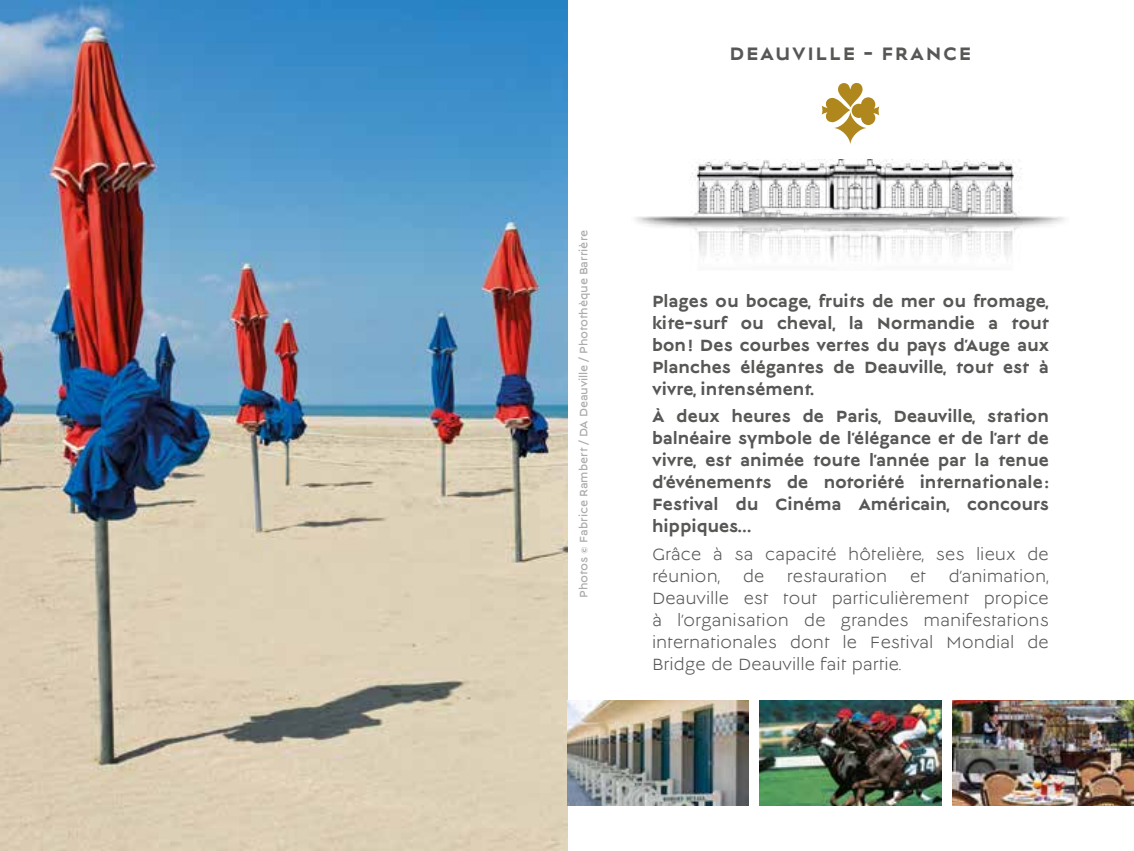
<style>
.page{position:relative;width:1134px;height:851px;background:#fff}
.page>*{position:absolute;margin:0;border:0;box-sizing:border-box;transform-origin:0 0}
.t1{font:700 20px "Lucien";letter-spacing:.085em;color:#575756}
.t2{font:700 18px/22px "Lucien";letter-spacing:-.005em;color:#575756;text-align:justify}
.t3{font:18px/22px "Lucien";letter-spacing:-.005em;color:#575756;text-align:justify}
.t4{font:12px "Lucien";color:#575756}
</style>
<div class="page">
<img style="left:0;top:0;width:567px;height:850px">
<img style="left:952px;top:700px;width:182px;height:105px">
<img style="left:567px;top:700px;width:181px;height:105px">
<img style="left:760px;top:700px;width:181px;height:105px">
<svg style="left:821px;top:83px;width:58px;height:62px"></svg>
<img style="left:635px;top:159px;width:430px;height:102px">
<p class="t1" style="left:729px;top:45px;width:243px">DEAUVILLE - FRANCE</p>
<p class="t4" style="left:578px;top:597px;width:369px;rotate:-90deg">Photos © Fabrice Rambert / DA Deauville / Photothèque Barrière</p>
<p class="t2" style="left:652px;top:291px;width:398px">Plages ou bocage, fruits de mer ou fromage, kite-surf ou cheval, la Normandie a tout bon! Des courbes vertes du pays d’Auge aux Planches élégantes de Deauville, tout est à vivre, intensément.</p>
<p class="t2" style="left:652px;top:406px;width:398px">À deux heures de Paris, Deauville, station balnéaire symbole de l’élégance et de l’art de vivre, est animée toute l’année par la tenue d’événements de notoriété internationale:<br>Festival du Cinéma Américain, concours hippiques…</p>
<p class="t3" style="left:652px;top:544px;width:398px">Grâce à sa capacité hôtelière, ses lieux de réunion, de restauration et d’animation, Deauville est tout particulièrement propice à l’organisation de grandes manifestations internationales dont le Festival Mondial de Bridge de Deauville fait partie.</p>
</div>
